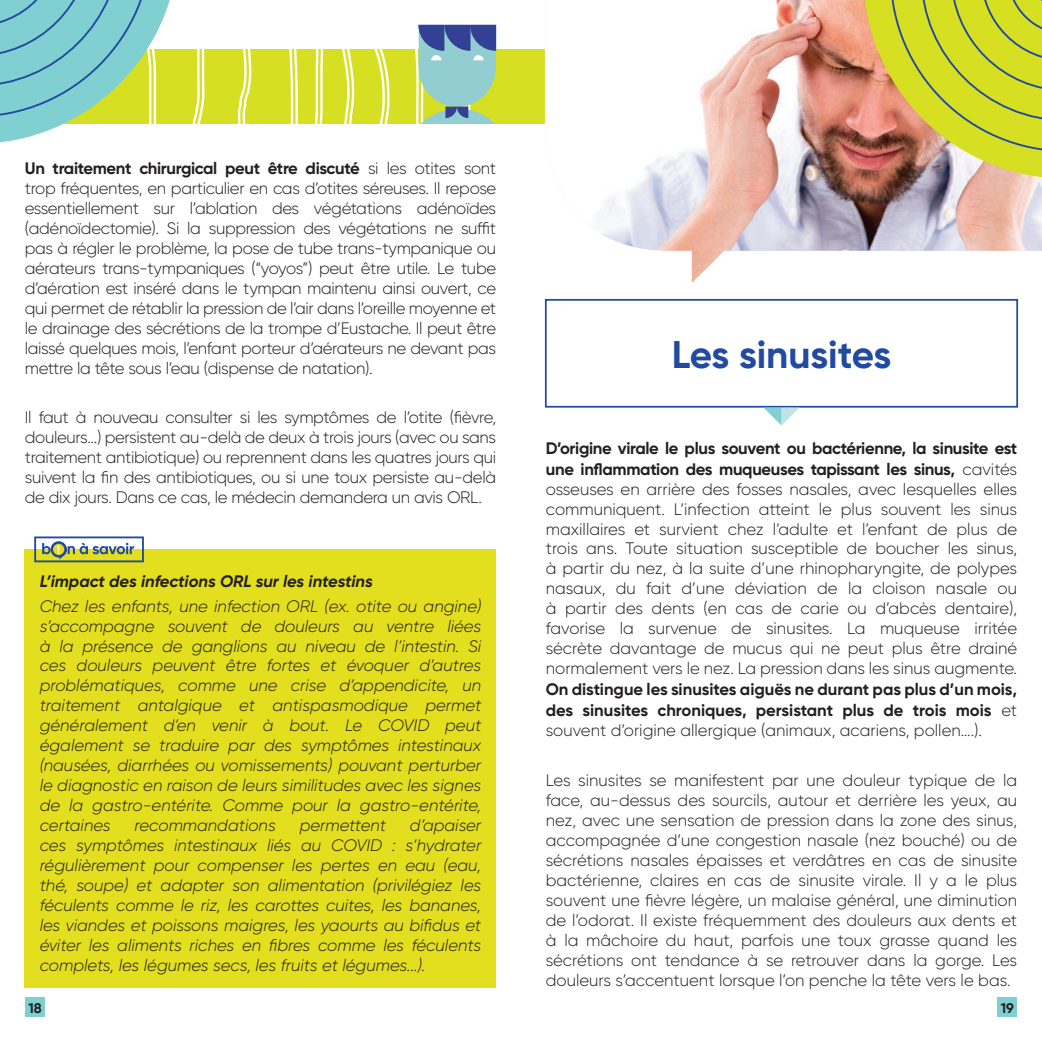
<style>
.page{position:relative;width:1042px;height:1042px;background:#fff}
.page>*{position:absolute;margin:0;border:0;box-sizing:border-box;transform-origin:0 0}
.t1{font:700 38.5px "Gilroy";letter-spacing:-.005em;color:#214aa0}
.t2{font:300 16.62px/19.9px "Gilroy";letter-spacing:-.02em;color:#231f20;text-align:justify}
.t3{font:italic 300 16.62px/19.9px "Gilroy";color:#231f20;text-align:justify}
.t4{font:italic 700 16.62px "Gilroy";color:#231f20}
.t5{font:700 14px "Gilroy";color:#231f20}
.s1{font-weight:700}
</style>
<div class="page">
<div style="left:25px;top:549px;width:471px;height:438px;background:#e3de1e"></div>
<div style="left:34px;top:536px;width:110px;height:26px;border:2px solid #214aa0"></div>
<div style="left:51px;top:541px;width:16px;height:16px;border:2px solid #214aa0;border-radius:50%"></div>
<svg style="left:42px;top:542px;width:92px;height:17px"></svg>
<div style="left:0;top:50px;width:1042px;height:74px;background:#d6df21"></div>
<svg style="left:192px;top:50px;width:13px;height:74px"></svg>
<svg style="left:237px;top:50px;width:15px;height:74px"></svg>
<svg style="left:289px;top:50px;width:9px;height:74px"></svg>
<svg style="left:342px;top:50px;width:12px;height:74px"></svg>
<svg style="left:314px;top:50px;width:10px;height:74px"></svg>
<svg style="left:374px;top:50px;width:16px;height:74px"></svg>
<svg style="left:0;top:0;width:179px;height:143px"></svg>
<div style="left:25px;top:997px;width:20px;height:20px;background:#80cfd1"></div>
<div style="left:997px;top:997px;width:20px;height:20px;background:#80cfd1"></div>
<div style="left:545px;top:299px;width:473px;height:109px;border:2px solid #214aa0"></div>
<svg style="left:764px;top:408px;width:35px;height:17px"></svg>
<img style="left:545px;top:0;width:497px;height:283px">
<svg style="left:863px;top:0;width:179px;height:179px"></svg>
<svg style="left:414px;top:25px;width:82px;height:99px"></svg>
<p class="t2" style="left:25px;top:158px;width:473px"><span class="s1">Un traitement chirurgical peut être discuté</span> si les otites sont trop fréquentes, en particulier en cas d’otites séreuses. Il repose essentiellement sur l’ablation des végétations adénoïdes (adénoïdectomie). Si la suppression des végétations ne suffit pas à régler le problème, la pose de tube trans-tympanique ou aérateurs trans-tympaniques (“yoyos”) peut être utile. Le tube d’aération est inséré dans le tympan maintenu ainsi ouvert, ce qui permet de rétablir la pression de l’air dans l’oreille moyenne et le drainage des sécrétions de la trompe d’Eustache. Il peut être laissé quelques mois, l’enfant porteur d’aérateurs ne devant pas mettre la tête sous l’eau (dispense de natation).</p>
<p class="t2" style="left:25px;top:407px;width:473px">Il faut à nouveau consulter si les symptômes de l’otite (fièvre, douleurs...) persistent au-delà de deux à trois jours (avec ou sans traitement antibiotique) ou reprennent dans les quatres jours qui suivent la fin des antibiotiques, ou si une toux persiste au-delà de dix jours. Dans ce cas, le médecin demandera un avis ORL.</p>
<p class="t1" style="left:672px;top:331px;width:221px">Les sinusites</p>
<p class="t2" style="left:546px;top:437px;width:473px"><span class="s1">D’origine virale le plus souvent ou bactérienne, la sinusite est une inflammation des muqueuses tapissant les sinus,</span> cavités osseuses en arrière des fosses nasales, avec lesquelles elles communiquent. L’infection atteint le plus souvent les sinus maxillaires et survient chez l’adulte et l’enfant de plus de trois ans. Toute situation susceptible de boucher les sinus, à partir du nez, à la suite d’une rhinopharyngite, de polypes nasaux, du fait d’une déviation de la cloison nasale ou à partir des dents (en cas de carie ou d’abcès dentaire), favorise la survenue de sinusites. La muqueuse irritée sécrète davantage de mucus qui ne peut plus être drainé normalement vers le nez. La pression dans les sinus augmente.<br><span class="s1">On distingue les sinusites aiguës ne durant pas plus d’un mois, des sinusites chroniques, persistant plus de trois mois</span> et souvent d’origine allergique (animaux, acariens, pollen….).</p>
<p class="t2" style="left:546px;top:770px;width:473px">Les sinusites se manifestent par une douleur typique de la face, au-dessus des sourcils, autour et derrière les yeux, au nez, avec une sensation de pression dans la zone des sinus, accompagnée d’une congestion nasale (nez bouché) ou de sécrétions nasales épaisses et verdâtres en cas de sinusite bactérienne, claires en cas de sinusite virale. Il y a le plus souvent une fièvre légère, un malaise général, une diminution de l’odorat. Il existe fréquemment des douleurs aux dents et à la mâchoire du haut, parfois une toux grasse quand les sécrétions ont tendance à se retrouver dans la gorge. Les douleurs s’accentuent lorsque l’on penche la tête vers le bas.</p>
<p class="t4" style="left:40px;top:570px;width:335px">L’impact des infections ORL sur les intestins</p>
<p class="t3" style="left:40px;top:596px;width:443px">Chez les enfants, une infection ORL (ex. otite ou angine) s’accompagne souvent de douleurs au ventre liées à la présence de ganglions au niveau de l’intestin. Si ces douleurs peuvent être fortes et évoquer d’autres problématiques, comme une crise d’appendicite, un traitement antalgique et antispasmodique permet généralement d’en venir à bout. Le COVID peut également se traduire par des symptômes intestinaux (nausées, diarrhées ou vomissements) pouvant perturber le diagnostic en raison de leurs similitudes avec les signes de la gastro-entérite. Comme pour la gastro-entérite, certaines</p>
<p class="t3" style="left:40px;top:815px;width:443px;text-indent:370px">d’apaiser ces symptômes intestinaux liés au COVID : s’hydrater régulièrement pour compenser les pertes en eau (eau, thé, soupe) et adapter son alimentation (privilégiez les féculents comme le riz, les carottes cuites, les bananes, les viandes et poissons maigres, les yaourts au bifidus et éviter les aliments riches en fibres comme les féculents complets, les légumes secs, les fruits et légumes...).</p>
<p class="t5" style="left:28px;top:999px;width:15px">18</p>
<p class="t5" style="left:1000px;top:999px;width:15px">19</p>
<p class="t3" style="left:134px;top:815px;width:143px">recommandations</p>
<p class="t3" style="left:300px;top:815px;width:88px">permettent</p>
</div>
